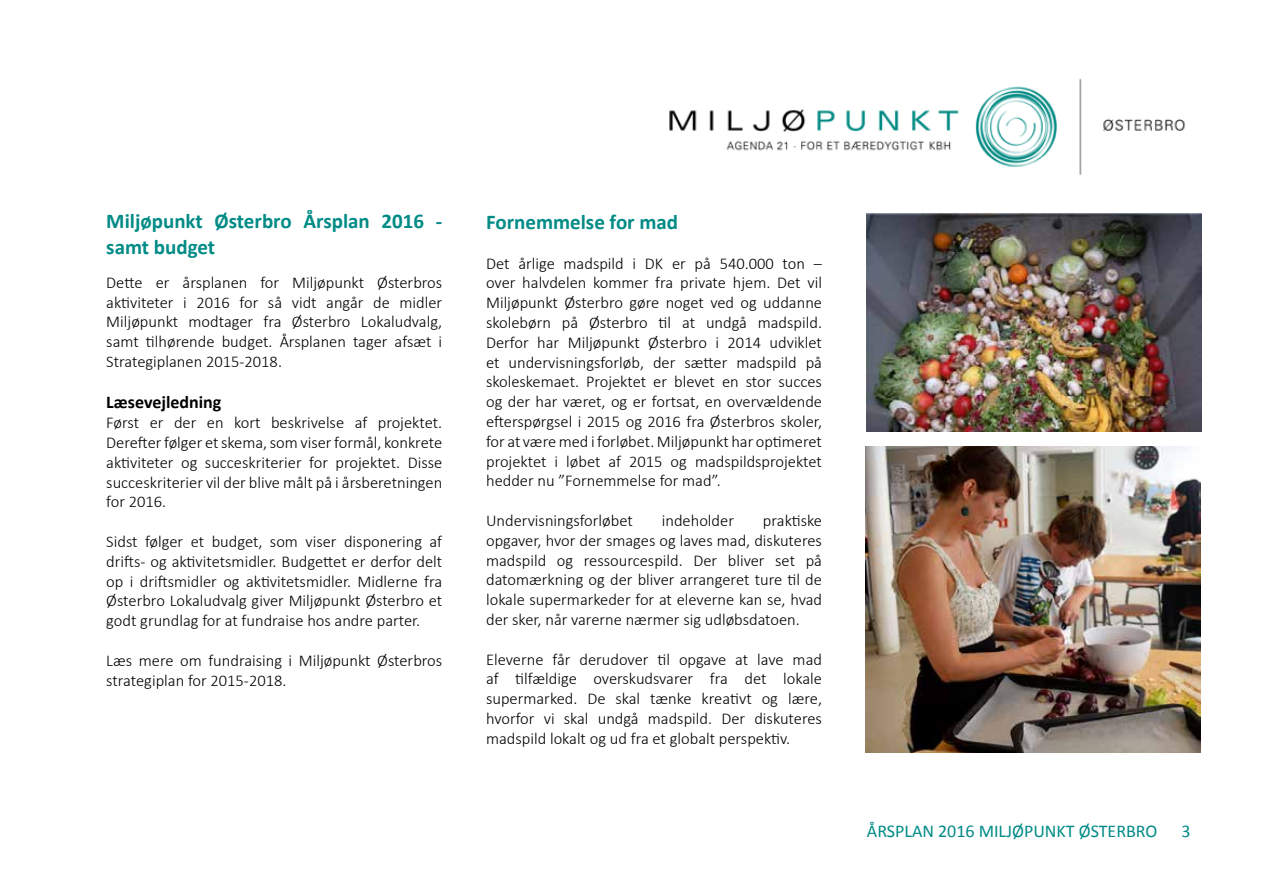
<style>
.page{position:relative;width:1263px;height:893px;background:#fff}
.page>*{position:absolute;margin:0;border:0;box-sizing:border-box;transform-origin:0 0}
.t1{font:700 21px/25.2px "Calibri";color:#008b86}
.t2{font:18px "Calibri";color:#008b86}
.t3{font:700 18px "Calibri";color:#000}
.t4{font:300 16.5px/19.8px "Calibri";color:#000;text-align:justify}
</style>
<div class="page">
<img style="left:669px;top:79px;width:517px;height:96px">
<img style="left:867px;top:213px;width:335px;height:219px">
<img style="left:866px;top:446px;width:334px;height:307px">
<p class="t1" style="left:106px;top:209px;width:337px">Miljøpunkt Østerbro Årsplan 2016 - samt budget</p>
<p class="t4" style="left:106px;top:272px;width:337px">Dette er årsplanen for Miljøpunkt Østerbros aktiviteter i 2016 for så vidt angår de midler Miljøpunkt modtager fra Østerbro Lokaludvalg, samt tilhørende budget. Årsplanen tager afsæt i Strategiplanen 2015-2018.</p>
<p class="t3" style="left:106px;top:391px;width:117px">Læsevejledning</p>
<p class="t4" style="left:106px;top:413px;width:337px">Først er der en kort beskrivelse af projektet.<br>Derefter følger et skema, som viser formål, konkrete aktiviteter og succeskriterier for projektet. Disse succeskriterier vil der blive målt på i årsberetningen for 2016.</p>
<p class="t4" style="left:106px;top:531px;width:337px">Sidst følger et budget, som viser disponering af drifts- og aktivitetsmidler. Budgettet er derfor delt op i driftsmidler og aktivitetsmidler. Midlerne fra Østerbro Lokaludvalg giver Miljøpunkt Østerbro et godt grundlag for at fundraise hos andre parter.</p>
<p class="t4" style="left:106px;top:650px;width:337px">Læs mere om fundraising i Miljøpunkt Østerbros strategiplan for 2015-2018.</p>
<p class="t1" style="left:486px;top:209px;width:194px">Fornemmelse for mad</p>
<p class="t4" style="left:486px;top:253px;width:337px">Det årlige madspild i DK er på 540.000 ton – over halvdelen kommer fra private hjem. Det vil Miljøpunkt Østerbro gøre noget ved og uddanne skolebørn på Østerbro til at undgå madspild.<br>Derfor har Miljøpunkt Østerbro i 2014 udviklet et undervisningsforløb, der sætter madspild på skoleskemaet. Projektet er blevet en stor succes og der har været, og er fortsat, en overvældende efterspørgsel i 2015 og 2016 fra Østerbros skoler, for at være med i forløbet. Miljøpunkt har optimeret projektet i løbet af 2015 og madspildsprojektet hedder nu ”Fornemmelse for mad”.</p>
<p class="t4" style="left:486px;top:510px;width:148px">Undervisningsforløbet</p>
<p class="t4" style="left:662px;top:510px;width:74px">indeholder</p>
<p class="t4" style="left:486px;top:510px;width:337px;text-indent:277px">praktiske opgaver, hvor der smages og laves mad, diskuteres madspild og ressourcespild. Der bliver set på datomærkning og der bliver arrangeret ture til de lokale supermarkeder for at eleverne kan se, hvad der sker, når varerne nærmer sig udløbsdatoen.</p>
<p class="t4" style="left:486px;top:649px;width:337px">Eleverne får derudover til opgave at lave mad af tilfældige overskudsvarer fra det lokale supermarked. De skal tænke kreativt og lære, hvorfor vi skal undgå madspild. Der diskuteres madspild lokalt og ud fra et globalt perspektiv.</p>
<p class="t2" style="left:867px;top:820px;width:292px">ÅRSPLAN 2016 MILJØPUNKT ØSTERBRO</p>
<p class="t2" style="left:1181px;top:820px;width:11px">3</p>
</div>
